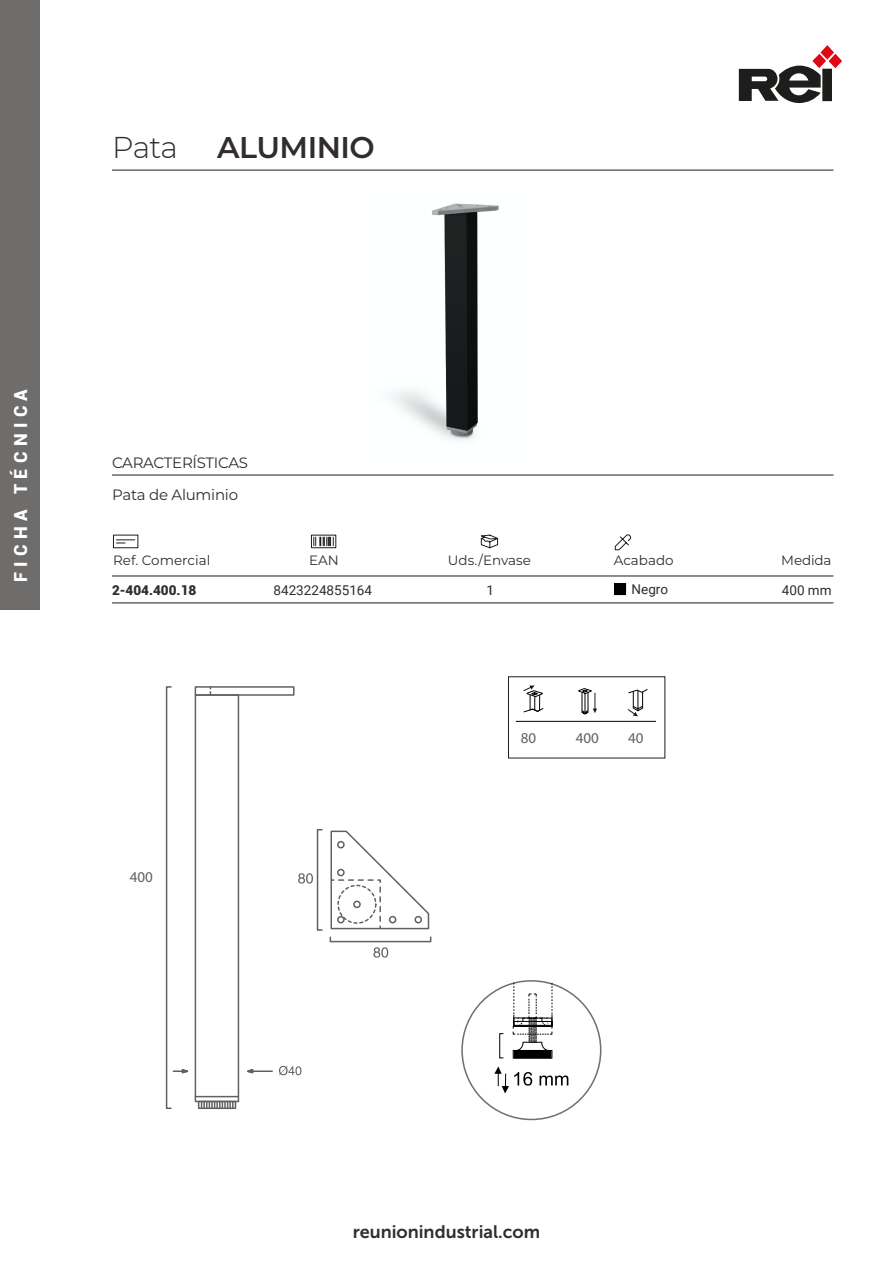
<style>
.page{position:relative;width:893px;height:1263px;background:#fff}
.page>*{position:absolute;margin:0;border:0;box-sizing:border-box;transform-origin:0 0}
.t1{font:600 30px "Montserrat";letter-spacing:-.02em;color:#302d2c}
.t2{font:300 30px "Montserrat";color:#302d2c}
.t3{font:18px "Museo Sans 700";color:#302d2c}
.t4{font:900 18px "Roboto";letter-spacing:.3em;color:#fff}
.t5{font:15px/31.8px "Montserrat";letter-spacing:-.02em;color:#302d2c}
.t6{font:15px "Myriad Pro";color:#616160}
.t7{font:13.5px "Montserrat";color:#302d2c}
.t8{font:13.5px "Roboto";color:#302d2c}
.t9{font:900 13.5px "Roboto";color:#302d2c}
</style>
<div class="page">
<svg style="left:739px;top:45px;width:103px;height:58px"></svg>
<div style="left:0;top:0;width:40px;height:609px;background:#6e6d6c"></div>
<hr style="left:112px;top:170px;width:721px;height:1px;background:#1d1d1b">
<hr style="left:112px;top:475px;width:721px;height:1px;background:#1d1d1b">
<hr style="left:112px;top:576px;width:721px;height:1px;background:#1d1d1b">
<hr style="left:112px;top:602px;width:721px;height:1px;background:#1d1d1b">
<svg style="left:311px;top:534px;width:26px;height:14px"></svg>
<svg style="left:480px;top:534px;width:19px;height:15px"></svg>
<svg style="left:113px;top:534px;width:26px;height:14px"></svg>
<div style="left:614px;top:583px;width:12px;height:12px;background:#000"></div>
<svg style="left:614px;top:534px;width:18px;height:17px"></svg>
<img style="left:392px;top:203px;width:107px;height:237px">
<div style="left:195px;top:694px;width:44px;height:408px;border:2px solid #616160"></div>
<hr style="left:195px;top:1096px;width:43px;height:1px;background:#616160">
<div style="left:198px;top:1101px;width:38px;height:8px;border:2px solid #616160"></div>
<svg style="left:201px;top:1102px;width:33px;height:6px"></svg>
<div style="left:195px;top:686px;width:100px;height:10px;border:2px solid #616160"></div>
<svg style="left:330px;top:830px;width:100px;height:100px"></svg>
<div style="left:337px;top:885px;width:39px;height:39px;border:2px dashed #616160;border-radius:50%"></div>
<div style="left:317px;top:829px;width:6px;height:102px;border:2px solid #616160"></div>
<div style="left:330px;top:936px;width:101px;height:6px;border:2px solid #616160"></div>
<svg style="left:298px;top:873px;width:15px;height:10px"></svg>
<svg style="left:373px;top:947px;width:15px;height:11px"></svg>
<div style="left:166px;top:686px;width:6px;height:423px;border:2px solid #616160"></div>
<hr style="left:250px;top:1070px;width:22px;height:2px;background:#616160">
<svg style="left:247px;top:1069px;width:7px;height:5px"></svg>
<svg style="left:173px;top:1069px;width:16px;height:5px"></svg>
<svg style="left:279px;top:1066px;width:22px;height:9px"></svg>
<div style="left:499px;top:1033px;width:5px;height:25px;border:1px solid #000"></div>
<svg style="left:512px;top:983px;width:41px;height:76px"></svg>
<svg style="left:540px;top:1075px;width:28px;height:10px"></svg>
<svg style="left:494px;top:1066px;width:38px;height:27px"></svg>
<svg style="left:523px;top:685px;width:21px;height:27px"></svg>
<svg style="left:578px;top:688px;width:19px;height:26px"></svg>
<svg style="left:628px;top:689px;width:20px;height:27px"></svg>
<hr style="left:516px;top:721px;width:140px;height:1px;background:#000">
<h1 class="t2" style="left:112px;top:127px;width:67px">Pata</h1>
<h1 class="t1" style="left:217px;top:126px;width:159px">ALUMINIO</h1>
<h2 class="t4" style="left:8px;top:582px;width:195px;rotate:-90deg">FICHA TÉCNICA</h2>
<p class="t5" style="left:112px;top:446px;width:138px">CARACTERÍSTICAS<br>Pata de Aluminio</p>
<p class="t7" style="left:448px;top:551px;width:85px">Uds./Envase</p>
<p class="t7" style="left:113px;top:551px;width:99px">Ref. Comercial</p>
<p class="t7" style="left:614px;top:551px;width:61px">Acabado</p>
<p class="t8" style="left:632px;top:579px;width:38px">Negro</p>
<p class="t7" style="left:309px;top:551px;width:31px">EAN</p>
<p class="t9" style="left:112px;top:580px;width:86px">2-404.400.18</p>
<p class="t8" style="left:274px;top:581px;width:100px">8423224855164</p>
<p class="t8" style="left:486px;top:581px;width:9px">1</p>
<p class="t6" style="left:130px;top:867px;width:25px">400</p>
<p class="t6" style="left:521px;top:729px;width:17px">80</p>
<p class="t6" style="left:576px;top:729px;width:25px">400</p>
<p class="t6" style="left:628px;top:729px;width:17px">40</p>
<p class="t7" style="left:781px;top:551px;width:52px">Medida</p>
<p class="t8" style="left:782px;top:581px;width:51px">400 mm</p>
<h2 class="t3" style="left:353px;top:1222px;width:189px">reunionindustrial.com</h2>
</div>
